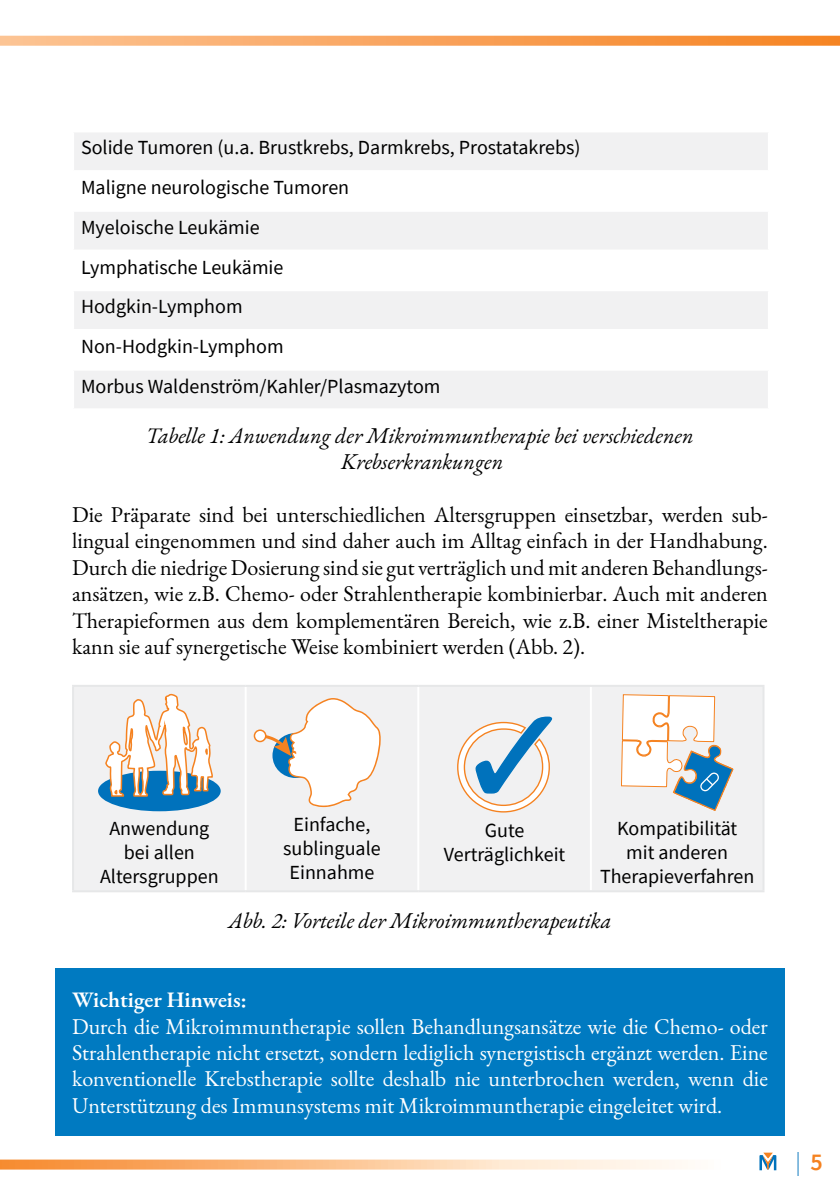
<style>
.page{position:relative;width:840px;height:1191px;background:#fff}
.page>*{position:absolute;margin:0;border:0;box-sizing:border-box;transform-origin:0 0}
.t1{font:300 24px "Source Sans Pro";color:#0072bc}
.t2{font:22px/26.4px "EB Garamond";color:#000;text-align:justify}
.t3{font:22px/26.4px "EB Garamond";color:#fff;text-align:justify}
.t4{font:italic 22px/26.4px "EB Garamond";color:#000;text-align:center}
.t5{font:600 22px "EB Garamond";color:#fff}
.t6{font:20px/24px "Source Sans Pro";color:#000;text-align:center}
.s1{font-weight:600;color:#f58220}
</style>
<div class="page">
<svg style="left:0;top:36px;width:839px;height:10px;background:#f9a660"></svg>
<svg style="left:0;top:1159px;width:688px;height:10px;background:#fcc99c"></svg>
<div style="left:55px;top:968px;width:729px;height:62px;background:#007ac1"></div>
<div style="left:55px;top:994px;width:729px;height:142px;background:#007ac1"></div>
<svg style="left:74px;top:133px;width:693px;height:275px;fill:#f1f1f2"></svg>
<hr style="left:72px;top:170px;width:697px;height:2px;background:#fff">
<hr style="left:72px;top:210px;width:697px;height:2px;background:#fff">
<hr style="left:72px;top:249px;width:697px;height:2px;background:#fff">
<hr style="left:72px;top:289px;width:697px;height:2px;background:#fff">
<hr style="left:72px;top:329px;width:697px;height:2px;background:#fff">
<hr style="left:72px;top:369px;width:697px;height:2px;background:#fff">
<div style="left:74px;top:687px;width:688px;height:203px;background:#f1f1f2"></div>
<hr style="left:244px;top:687px;width:2px;height:203px;background:#fff">
<hr style="left:417px;top:687px;width:2px;height:203px;background:#fff">
<hr style="left:589px;top:687px;width:2px;height:203px;background:#fff">
<hr style="left:72px;top:685px;width:173px;height:2px;background:#e6e7e8">
<hr style="left:72px;top:687px;width:2px;height:203px;background:#e6e7e8">
<hr style="left:245px;top:685px;width:173px;height:2px;background:#e6e7e8">
<hr style="left:418px;top:685px;width:172px;height:2px;background:#e6e7e8">
<hr style="left:590px;top:685px;width:174px;height:2px;background:#e6e7e8">
<hr style="left:762px;top:687px;width:2px;height:203px;background:#e6e7e8">
<hr style="left:72px;top:890px;width:173px;height:2px;background:#e6e7e8">
<hr style="left:245px;top:890px;width:173px;height:2px;background:#e6e7e8">
<hr style="left:418px;top:890px;width:172px;height:2px;background:#e6e7e8">
<hr style="left:590px;top:890px;width:174px;height:2px;background:#e6e7e8">
<div style="left:98px;top:770px;width:122px;height:41px;background:#0072bc;border-radius:50%"></div>
<svg style="left:104px;top:687px;width:109px;height:182px"></svg>
<svg style="left:253px;top:698px;width:127px;height:109px"></svg>
<svg style="left:456px;top:716px;width:96px;height:97px"></svg>
<svg style="left:620px;top:687px;width:113px;height:124px"></svg>
<svg style="left:759px;top:1152px;width:17px;height:18px"></svg>
<p class="t6" style="left:81px;top:128px;width:500px;line-height:39.6px;text-align:left">Solide Tumoren (u.a. Brustkrebs, Darmkrebs, Prostatakrebs)<br>Maligne neurologische Tumoren<br>Myeloische Leukämie<br>Lymphatische Leukämie<br>Hodgkin-Lymphom<br>Non-Hodgkin-Lymphom<br>Morbus Waldenström/Kahler/Plasmazytom</p>
<p class="t4" style="left:146px;top:422px;width:548px">Tabelle 1: Anwendung der Mikroimmuntherapie bei verschiedenen<br>Krebserkrankungen</p>
<p class="t2" style="left:72px;top:501px;width:697px">Die Präparate sind bei unterschiedlichen Altersgruppen einsetzbar, werden sub&shy;lingual eingenommen und sind daher auch im Alltag einfach in der Handhabung.<br>Durch die niedrige Dosierung sind sie gut verträglich und mit anderen Behandlungs&shy;ansätzen, wie z.B. Chemo- oder Strahlentherapie kombinierbar. Auch mit anderen Therapieformen aus dem komplementären Bereich, wie z.B. einer Misteltherapie kann sie auf synergetische Weise kombiniert werden (Abb. 2).</p>
<p class="t6" style="left:100px;top:816px;width:120px">Anwendung bei allen<br>Altersgruppen</p>
<p class="t6" style="left:283px;top:812px;width:99px">Einfache, sublinguale<br>Einnahme</p>
<p class="t6" style="left:443px;top:817px;width:123px">Gute<br>Verträglichkeit</p>
<p class="t6" style="left:599px;top:816px;width:156px">Kompatibilität<br>mit anderen<br>Therapieverfahren</p>
<p class="t4" style="left:228px;top:907px;width:384px">Abb. 2: Vorteile der Mikroimmuntherapeutika</p>
<p class="t5" style="left:72px;top:984px;width:176px">Wichtiger Hinweis:</p>
<p class="t3" style="left:72px;top:1013px;width:697px">Durch die Mikroimmuntherapie sollen Behandlungsansätze wie die Chemo- oder Strahlentherapie nicht ersetzt, sondern lediglich synergistisch ergänzt werden. Eine konventionelle Krebstherapie sollte deshalb nie unterbrochen werden, wenn die Unterstützung des Immunsystems mit Mikroimmuntherapie eingeleitet wird.</p>
<p class="t1" style="left:795px;top:1147px;width:29px">| <span class="s1">5</span></p>
</div>
